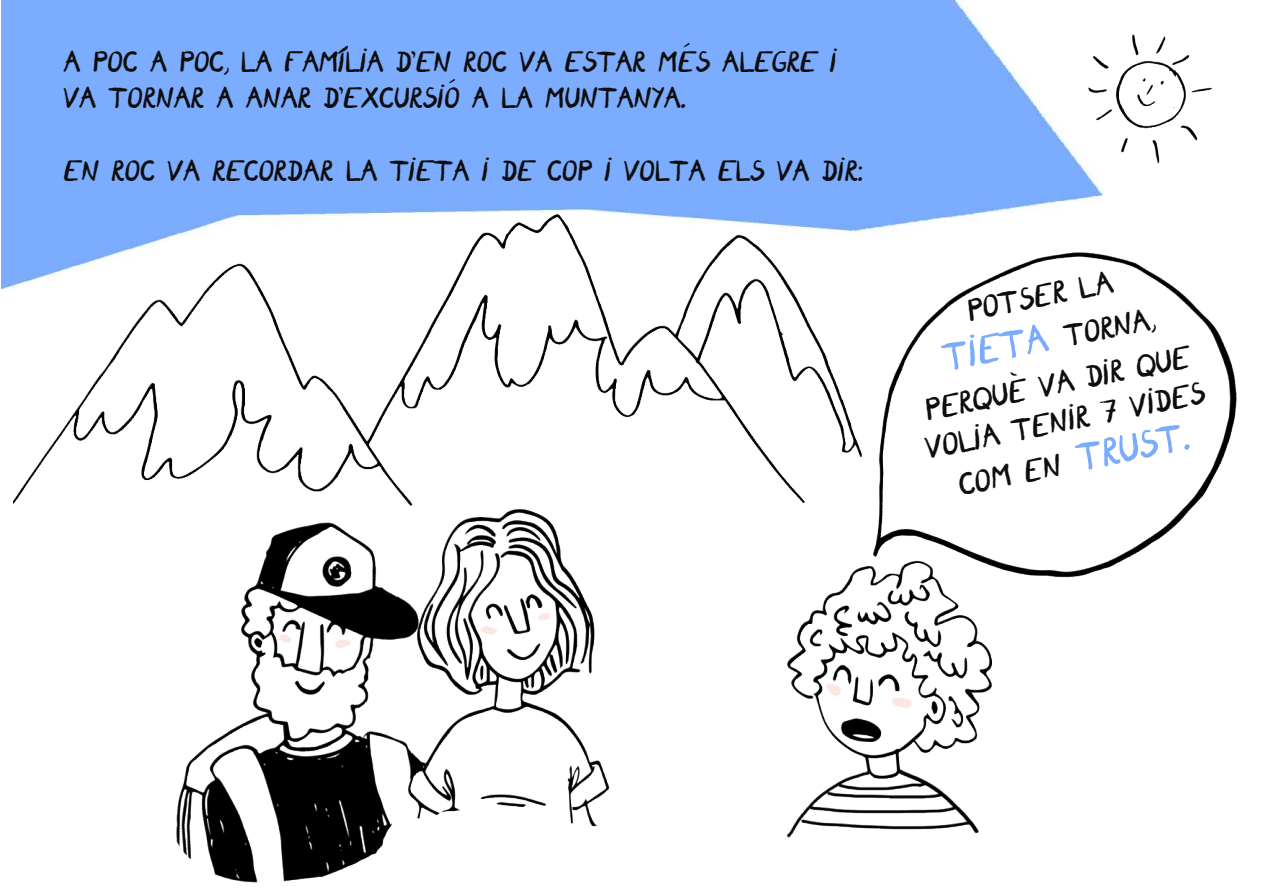
<style>
.page{position:relative;width:1263px;height:893px;background:#fff}
.page>*{position:absolute;margin:0;border:0;box-sizing:border-box;transform-origin:0 0}
.t1{font:44.4px "Foie Canape";color:#7bacfc}
.t2{font:35.55px/44.4px "Foie Canape";color:#0f0e0e;text-align:center}
.t3{font:33.3px/36.3px "Foie Canape";letter-spacing:-.025em;color:#0f0e0e}
.s1{font-size:44.4px;color:#7bacfc}
.s2{font-size:35.55px;color:#0f0e0e}
</style>
<div class="page">
<img style="left:176px;top:510px;width:815px;height:372px">
<img style="left:13px;top:35px;width:1199px;height:470px">
<img style="left:873px;top:252px;width:363px;height:325px">
<p class="t3" style="left:63px;top:43px;width:776px">A POC A POC, LA FAMÍLIA D’EN ROC VA ESTAR MÉS ALEGRE I<br>VA TORNAR A ANAR D’EXCURSIÓ A LA MUNTANYA.</p>
<p class="t3" style="left:63px;top:152px;width:802px">EN ROC VA RECORDAR LA TIETA I DE COP I VOLTA ELS VA DIR:</p>
<p class="t2" style="left:904px;top:300px;width:272px;rotate:-11deg">POTSER LA<br><span class="s1">TIETA</span> TORNA,<br>PERQUÈ VA DIR QUE</p>
<p class="t2" style="left:921px;top:426px;width:287px;rotate:-11deg">VOLIA TENIR 7 VIDES</p>
<h1 class="t1" style="left:953px;top:456px;width:237px;rotate:-11deg"><span class="s2">COM EN</span> TRUST.</h1>
</div>
